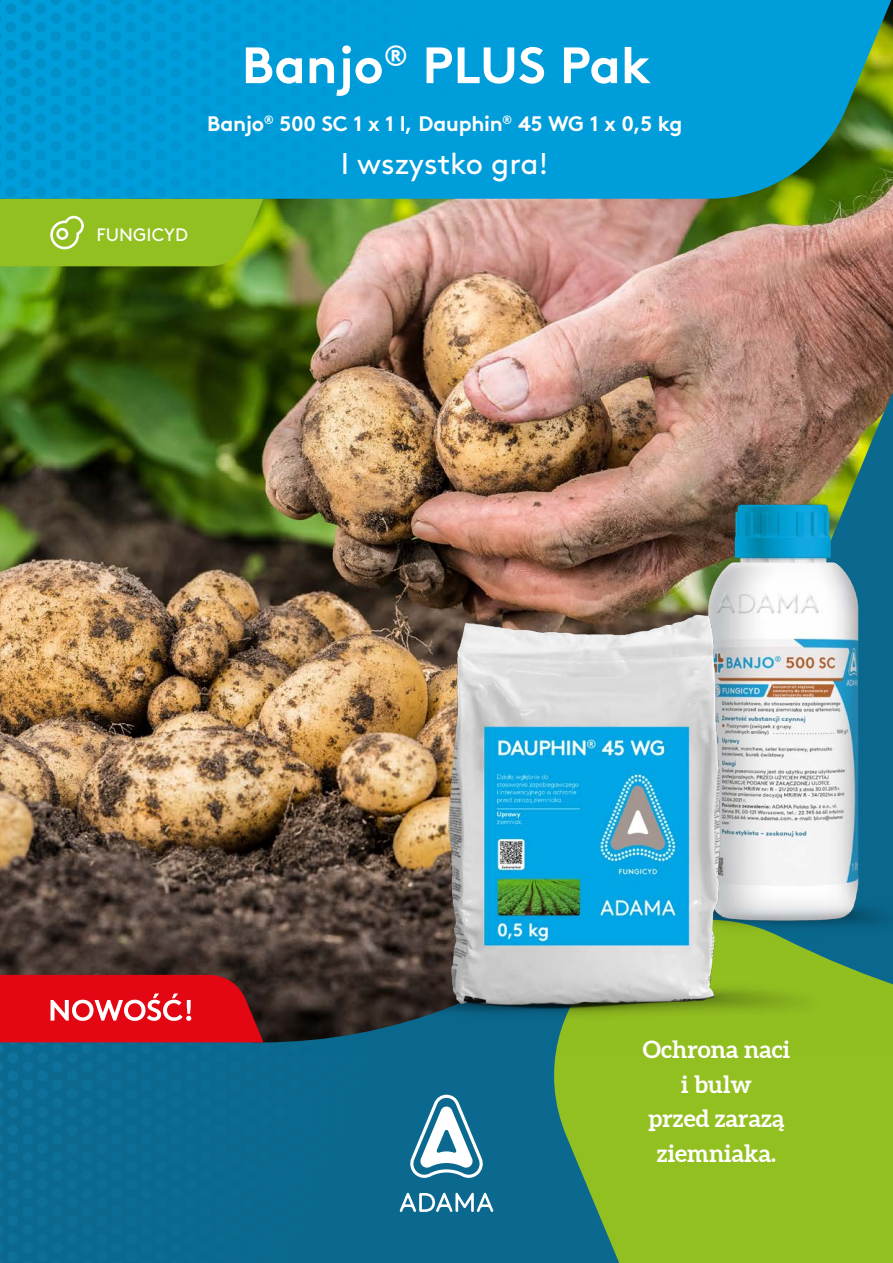
<style>
.page{position:relative;width:893px;height:1263px;background:#fff}
.page>*{position:absolute;margin:0;border:0;box-sizing:border-box;transform-origin:0 0}
.t1{font:700 51px "Brown Pro";color:#fff}
.t2{font:30px "Brown Pro";color:#fff}
.t3{font:700 24px/34.5px "Aleo";color:#fff;text-align:center}
.t4{font:700 21px "Brown Pro";letter-spacing:-.01em;color:#fff}
.t5{font:18px "Brown Pro";letter-spacing:.01em;color:#fff}
</style>
<div class="page">
<img style="left:0;top:199px;width:893px;height:147px">
<img style="left:0;top:346px;width:893px;height:917px">
<svg style="left:540px;top:1056px;width:353px;height:207px;fill:#93c021"></svg>
<svg style="left:0;top:0;width:893px;height:199px;fill:#009ddb"></svg>
<svg style="left:0;top:199px;width:263px;height:67px"></svg>
<svg style="left:409px;top:1095px;width:75px;height:83px"></svg>
<svg style="left:400px;top:1193px;width:93px;height:19px"></svg>
<svg style="left:0;top:953px;width:276px;height:89px"></svg>
<img style="left:495px;top:494px;width:398px;height:67px">
<img style="left:276px;top:561px;width:617px;height:495px">
<p class="t5" style="left:96px;top:221px;width:93px">FUNGICYD</p>
<h1 class="t1" style="left:242px;top:24px;width:411px">Banjo<sup>®</sup> PLUS Pak</h1>
<p class="t4" style="left:207px;top:107px;width:477px">Banjo<sup>®</sup> 500 SC 1 x 1 l, Dauphin<sup>®</sup> 45 WG 1 x 0,5 kg</p>
<p class="t2" style="left:341px;top:141px;width:209px">I wszystko gra!</p>
<p class="t3" style="left:643px;top:1033px;width:149px">Ochrona naci i bulw<br>przed zarazą ziemniaka.</p>
</div>
